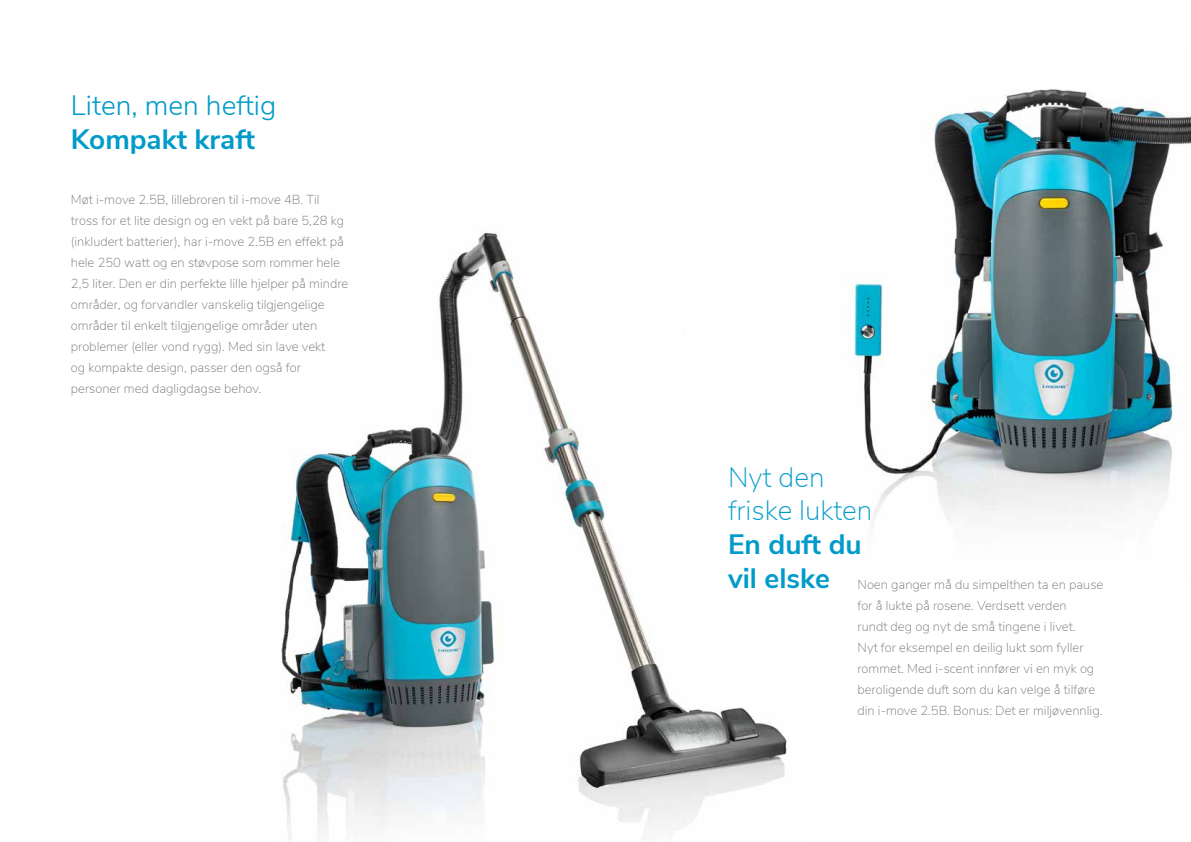
<style>
.page{position:relative;width:1191px;height:842px;background:#fff}
.page>*{position:absolute;margin:0;border:0;box-sizing:border-box;transform-origin:0 0}
.t1{font:700 28px/34px "Nunito Sans";color:#009bc9}
.t2{font:200 28px/34px "Nunito Sans";color:#009bc9}
.t3{font:300 28px "Nunito Sans";color:#009bc9}
.t4{font:200 13px/21px "Nunito Sans";color:#767675}
</style>
<div class="page">
<img style="left:853px;top:89px;width:338px;height:435px">
<img style="left:281px;top:232px;width:508px;height:608px">
<h1 class="t3" style="left:71px;top:85px;width:207px">Liten, men heftig</h1>
<h1 class="t1" style="left:71px;top:120px;width:186px">Kompakt kraft</h1>
<p class="t4" style="left:71px;top:188px;width:279px">Møt i-move 2.5B, lillebroren til i-move 4B. Til tross for et lite design og en vekt på bare 5,28 kg (inkludert batterier), har i-move 2.5B en effekt på hele 250 watt og en støvpose som rommer hele 2,5 liter. Den er din perfekte lille hjelper på mindre områder, og forvandler vanskelig tilgjengelige områder til enkelt tilgjengelige områder uten problemer (eller vond rygg). Med sin lave vekt<br>og kompakte design, passer den også for personer med dagligdagse behov.</p>
<h1 class="t2" style="left:728px;top:459px;width:146px">Nyt den friske lukten</h1>
<h1 class="t1" style="left:728px;top:526px;width:135px">En duft du vil elske</h1>
<p class="t4" style="left:857px;top:573px;width:247px">Noen ganger må du simpelthen ta en pause for å lukte på rosene. Verdsett verden<br>rundt deg og nyt de små tingene i livet.<br>Nyt for eksempel en deilig lukt som fyller rommet. Med i-scent innfører vi en myk og beroligende duft som du kan velge å tilføre din i-move 2.5B. Bonus: Det er miljøvennlig.</p>
</div>
